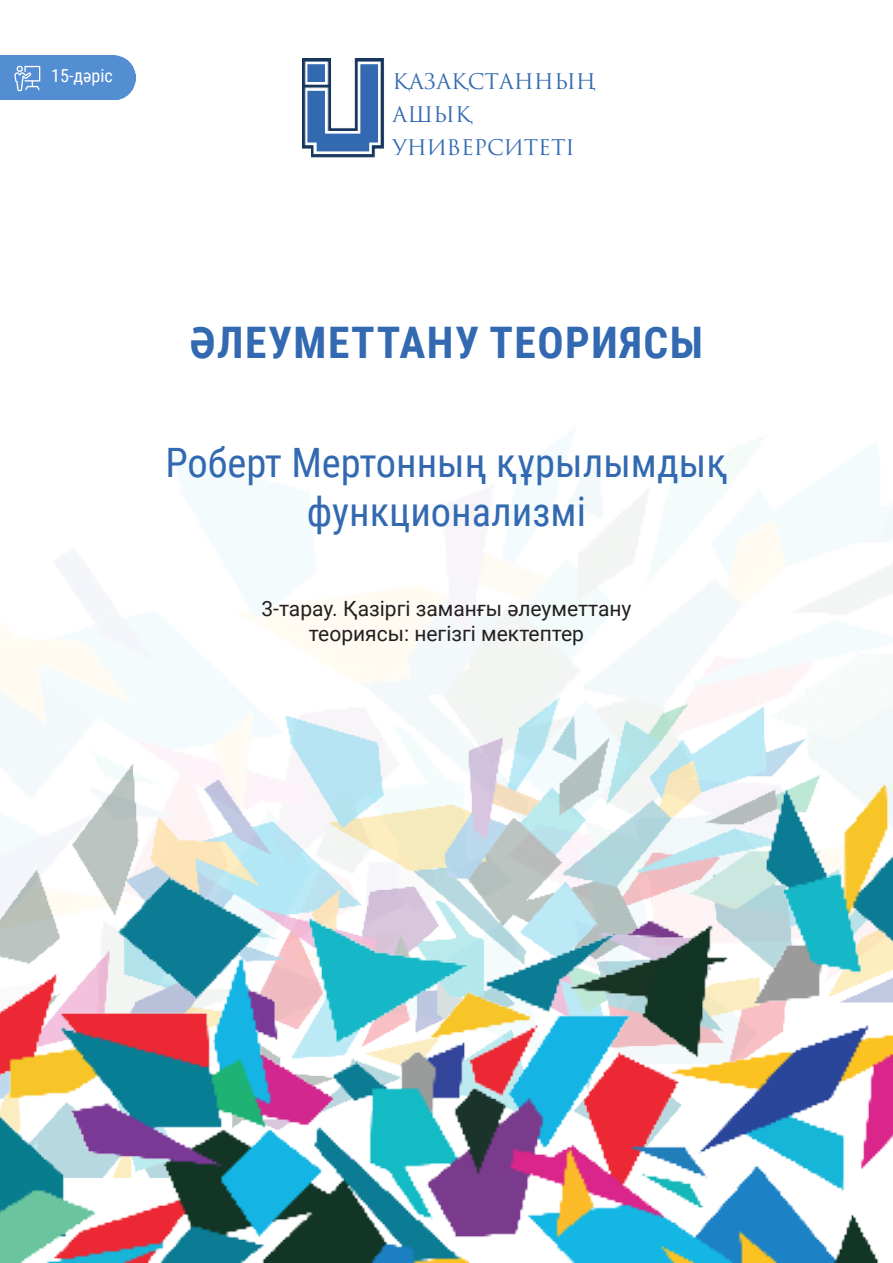
<style>
.page{position:relative;width:893px;height:1263px;background:#fff}
.page>*{position:absolute;margin:0;border:0;box-sizing:border-box;transform-origin:0 0}
.t1{font:700 43.5px "Roboto Condensed";letter-spacing:.035em;color:#3269b1}
.t2{font:40.5px/48.6px "Roboto Condensed";color:#3269b1;text-align:center}
.t3{font:21px/25.2px "Roboto";color:#231f20;text-align:center}
.t4{font:21px "Trajan Pro 3";color:#3269b1}
.t5{font:18px "Roboto Condensed";color:#fff}
</style>
<div class="page">
<img style="left:0;top:429px;width:893px;height:634px">
<img style="left:302px;top:58px;width:82px;height:100px">
<img style="left:0;top:696px;width:892px;height:33px">
<img style="left:0;top:729px;width:892px;height:534px">
<div style="left:0;top:55px;width:136px;height:44px;background:#538dd2"></div>
<svg style="left:14px;top:66px;width:26px;height:25px"></svg>
<p class="t5" style="left:51px;top:63px;width:63px">15-дәріс</p>
<p class="t4" style="left:393px;top:67px;width:205px">ҚАЗАҚСТАННЫҢ</p>
<p class="t4" style="left:393px;top:100px;width:81px">АШЫҚ</p>
<p class="t4" style="left:393px;top:133px;width:184px">УНИВЕРСИТЕТІ</p>
<p class="t1" style="left:190px;top:312px;width:515px">ӘЛЕУМЕТТАНУ ТЕОРИЯСЫ</p>
<p class="t2" style="left:165px;top:437px;width:564px">Роберт Мертонның құрылымдық функционализмі</p>
<p class="t3" style="left:261px;top:595px;width:372px">3-тарау. Қазіргі заманғы әлеуметтану теориясы: негізгі мектептер</p>
</div>
